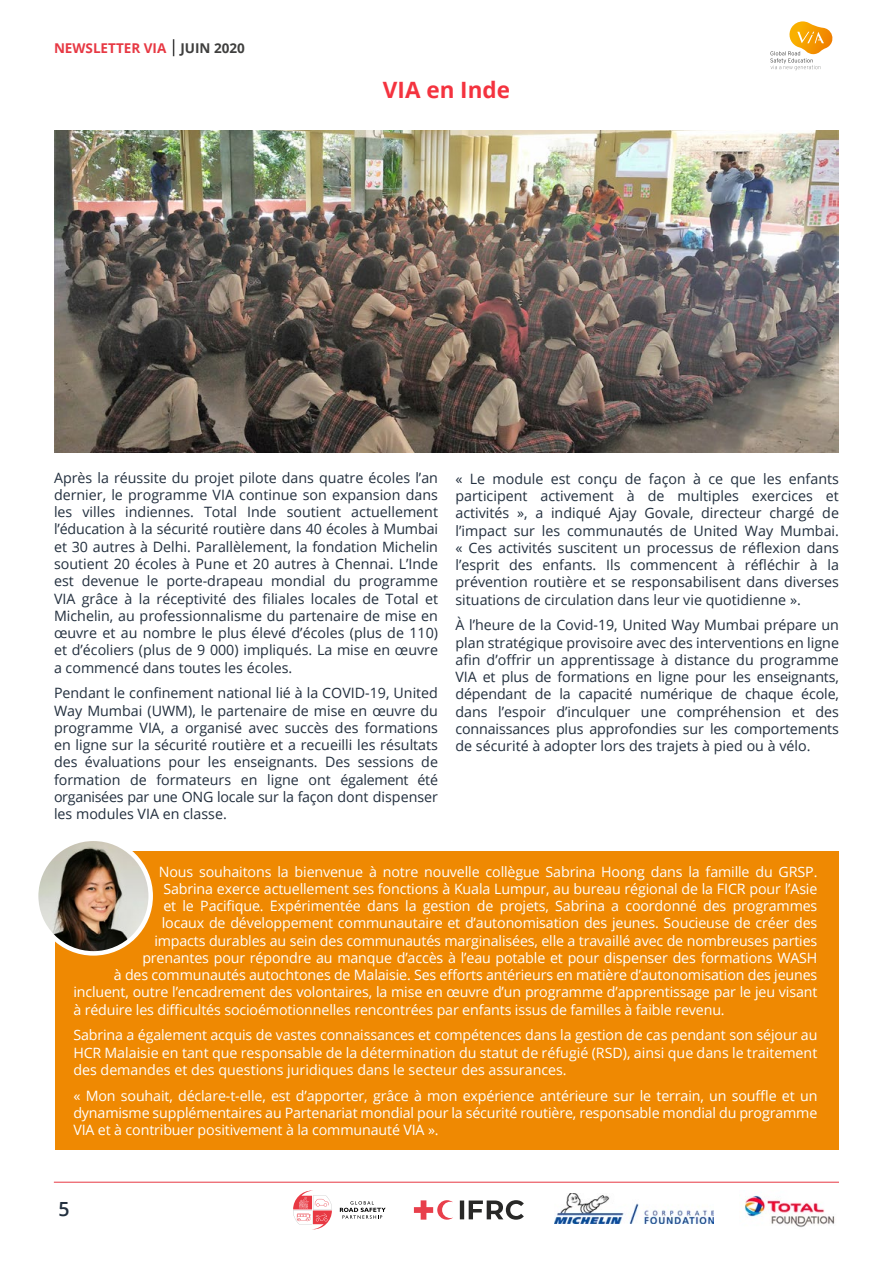
<style>
.page{position:relative;width:893px;height:1263px;background:#fff}
.page>*{position:absolute;margin:0;border:0;box-sizing:border-box;transform-origin:0 0}
.t1{font:700 22.5px "Open Sans";color:#f4333f}
.t2{font:600 19.5px "Open Sans";color:#222f3e}
.t3{font:14.25px/17.2px "Open Sans";color:#222f3e;text-align:justify}
.t4{font:14.25px/17.2px "Open Sans";letter-spacing:-.01em;color:#fff;text-align:justify}
.t5{font:700 13.5px "Open Sans";color:#e73843}
.s1{color:#3f3f3e}
</style>
<div class="page">
<div style="left:55px;top:851px;width:784px;height:299px;background:#ef8902"></div>
<img style="left:54px;top:130px;width:785px;height:323px">
<img style="left:36px;top:839px;width:115px;height:114px;border-radius:57px">
<div style="left:34px;top:836px;width:119px;height:120px;border:4px solid #fff;border-radius:50%"></div>
<svg style="left:173px;top:39px;width:1px;height:17px"></svg>
<img style="left:744px;top:1195px;width:91px;height:33px">
<svg style="left:414px;top:1200px;width:39px;height:20px"></svg>
<svg style="left:460px;top:1200px;width:64px;height:20px"></svg>
<svg style="left:340px;top:1201px;width:46px;height:18px"></svg>
<svg style="left:293px;top:1191px;width:39px;height:38px"></svg>
<img style="left:555px;top:1193px;width:158px;height:30px">
<hr style="left:54px;top:1182px;width:785px;height:1px;background:#e73843">
<svg style="left:770px;top:21px;width:63px;height:49px"></svg>
<p class="t5" style="left:54px;top:38px;width:192px">NEWSLETTER VIA <span class="s1">JUIN 2020</span></p>
<h1 class="t1" style="left:383px;top:74px;width:129px">VIA en Inde</h1>
<p class="t3" style="left:54px;top:468px;width:386px">Après la réussite du projet pilote dans quatre écoles l’an dernier, le programme VIA continue son expansion dans les villes indiennes. Total Inde soutient actuellement l’éducation à la sécurité routière dans 40 écoles à Mumbai et 30 autres à Delhi. Parallèlement, la fondation Michelin soutient 20 écoles à Pune et 20 autres à Chennai. L’Inde est devenue le porte-drapeau mondial du programme VIA grâce à la réceptivité des filiales locales de Total et Michelin, au professionnalisme du partenaire de mise en œuvre et au nombre le plus élevé d’écoles (plus de 110) et d’écoliers (plus de 9 000) impliqués. La mise en œuvre a commencé dans toutes les écoles.</p>
<p class="t3" style="left:54px;top:684px;width:386px">Pendant le confinement national lié à la COVID-19, United Way Mumbai (UWM), le partenaire de mise en œuvre du programme VIA, a organisé avec succès des formations en ligne sur la sécurité routière et a recueilli les résultats des évaluations pour les enseignants. Des sessions de formation de formateurs en ligne ont également été organisées par une ONG locale sur la façon dont dispenser les modules VIA en classe.</p>
<p class="t3" style="left:455px;top:470px;width:385px">« Le module est conçu de façon à ce que les enfants participent activement à de multiples exercices et activités », a indiqué Ajay Govale, directeur chargé de l’impact sur les communautés de United Way Mumbai. « Ces activités suscitent un processus de réflexion dans l’esprit des enfants. Ils commencent à réfléchir à la prévention routière et se responsabilisent dans diverses situations de circulation dans leur vie quotidienne ».</p>
<p class="t3" style="left:455px;top:616px;width:385px">À l’heure de la Covid-19, United Way Mumbai prépare un plan stratégique provisoire avec des interventions en ligne afin d’offrir un apprentissage à distance du programme VIA et plus de formations en ligne pour les enseignants, dépendant de la capacité numérique de chaque école, dans l’espoir d’inculquer une compréhension et des connaissances plus approfondies sur les comportements de sécurité à adopter lors des trajets à pied ou à vélo.</p>
<p class="t4" style="left:159px;top:862px;width:660px">Nous souhaitons la bienvenue à notre nouvelle collègue Sabrina Hoong dans la famille du GRSP.</p>
<p class="t4" style="left:163px;top:880px;width:656px">Sabrina exerce actuellement ses fonctions à Kuala Lumpur, au bureau régional de la FICR pour l’Asie</p>
<p class="t4" style="left:163px;top:897px;width:656px">et le Pacifique. Expérimentée dans la gestion de projets, Sabrina a coordonné des programmes</p>
<p class="t4" style="left:162px;top:914px;width:657px">locaux de développement communautaire et d’autonomisation des jeunes. Soucieuse de créer des</p>
<p class="t4" style="left:154px;top:931px;width:664px">impacts durables au sein des communautés marginalisées, elle a travaillé avec de nombreuses parties</p>
<p class="t4" style="left:142px;top:949px;width:677px">prenantes pour répondre au manque d’accès à l’eau potable et pour dispenser des formations WASH</p>
<p class="t4" style="left:114px;top:966px;width:705px">à des communautés autochtones de Malaisie. Ses efforts antérieurs en matière d’autonomisation des jeunes</p>
<p class="t4" style="left:73px;top:983px;width:746px">incluent, outre l’encadrement des volontaires, la mise en œuvre d’un programme d’apprentissage par le jeu visant</p>
<p class="t4" style="left:73px;top:1000px;width:653px">à réduire les difficultés socioémotionnelles rencontrées par enfants issus de familles à faible revenu.</p>
<p class="t4" style="left:73px;top:1026px;width:746px">Sabrina a également acquis de vastes connaissances et compétences dans la gestion de cas pendant son séjour au HCR Malaisie en tant que responsable de la détermination du statut de réfugié (RSD), ainsi que dans le traitement des demandes et des questions juridiques dans le secteur des assurances.</p>
<p class="t4" style="left:73px;top:1086px;width:746px">« Mon souhait, déclare-t-elle, est d’apporter, grâce à mon expérience antérieure sur le terrain, un souffle et un dynamisme supplémentaires au Partenariat mondial pour la sécurité routière, responsable mondial du programme VIA et à contribuer positivement à la communauté VIA ».</p>
<h2 class="t2" style="left:59px;top:1196px;width:13px">5</h2>
</div>
